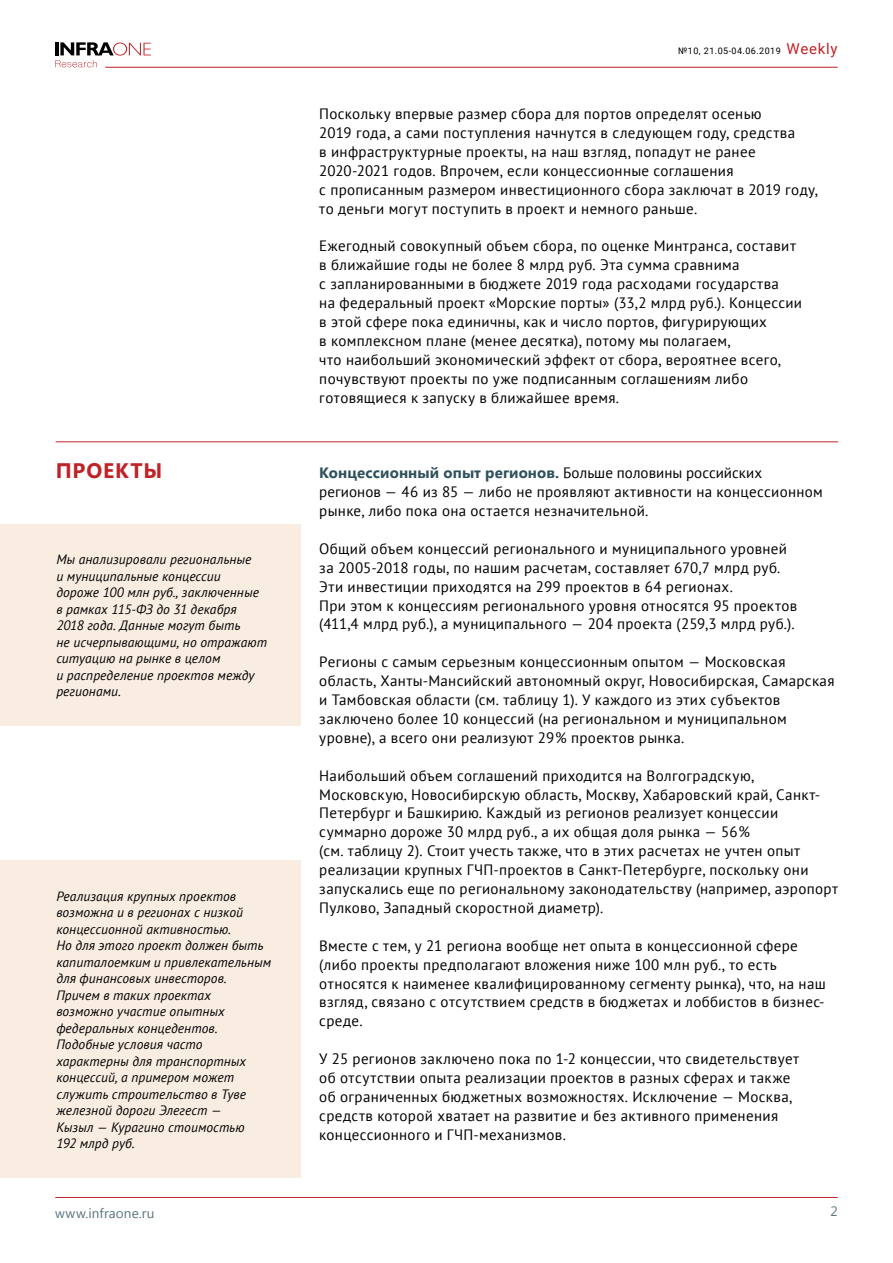
<style>
.page{position:relative;width:893px;height:1263px;background:#fff}
.page>*{position:absolute;margin:0;border:0;box-sizing:border-box;transform-origin:0 0}
.Body_start_Head_RED{font:700 21px "Segoe UI";letter-spacing:.04em;color:#c02327}
.Body_main{font:15px/18.9px "PT Sans";letter-spacing:.025em;color:#000}
.Body_start_main{font:15px/18.9px "PT Sans";letter-spacing:.02em;color:#000}
.body_innerText{font:italic 13.5px/16.5px "PT Sans";letter-spacing:.005em;color:#000}
.t1{font:13.5px "Segoe UI";letter-spacing:.01em;color:#58747c}
.t2{font:9px "Roboto";letter-spacing:.05em;color:#000}
.s1{font-size:15px;color:#c02327}
.s2{font-family:"Segoe UI";font-weight:700;color:#2e515c}
</style>
<div class="page">
<hr style="left:56px;top:441px;width:782px;height:1px;background:#c02327">
<div style="left:0;top:524px;width:301px;height:202px;background:#f9ede2"></div>
<div style="left:0;top:861px;width:301px;height:317px;background:#f9ede2"></div>
<hr style="left:55px;top:1197px;width:783px;height:1px;background:#c02327">
<hr style="left:105px;top:67px;width:733px;height:1px;background:#c02327">
<svg style="left:55px;top:42px;width:96px;height:25px"></svg>
<p class="t2" style="left:678px;top:44px;width:161px">№10, 21.05-04.06.2019 <span class="s1">Weekly</span></p>
<p class="Body_start_Head_RED" style="left:56px;top:456px;width:108px">ПРОЕКТЫ</p>
<p class="body_innerText" style="left:56px;top:551px;width:212px">Мы анализировали региональные<br>и муниципальные концессии<br>дороже 100 млн руб., заключенные в рамках 115‑ФЗ до 31 декабря<br>2018 года. Данные могут быть<br>не исчерпывающими, но отражают ситуацию на рынке в целом<br>и распределение проектов между регионами.</p>
<p class="body_innerText" style="left:56px;top:887px;width:216px">Реализация крупных проектов возможна и в регионах с низкой концессионной активностью.<br>Но для этого проект должен быть капиталоемким и привлекательным для финансовых инвесторов.<br>Причем в таких проектах возможно участие опытных федеральных концедентов.<br>Подобные условия часто характерны для транспортных концессий, а примером может служить строительство в Туве железной дороги Элегест —<br>Кызыл — Курагино стоимостью<br>192 млрд руб.</p>
<p class="Body_main" style="left:319px;top:104px;width:500px">Поскольку впервые размер сбора для портов определят осенью<br>2019 года, а сами поступления начнутся в следующем году, средства<br>в инфраструктурные проекты, на наш взгляд, попадут не ранее 2020‑2021 годов. Впрочем, если концессионные соглашения<br>с прописанным размером инвестиционного сбора заключат в 2019 году, то деньги могут поступить в проект и немного раньше.</p>
<p class="Body_main" style="left:319px;top:236px;width:484px">Ежегодный совокупный объем сбора, по оценке Минтранса, составит в ближайшие годы не более 8 млрд руб. Эта сумма сравнима<br>с запланированными в бюджете 2019 года расходами государства<br>на федеральный проект «Морские порты» (33,2 млрд руб.). Концессии в этой сфере пока единичны, как и число портов, фигурирующих<br>в комплексном плане (менее десятка), потому мы полагаем,<br>что наибольший экономический эффект от сбора, вероятнее всего, почувствуют проекты по уже подписанным соглашениям либо готовящиеся к запуску в ближайшее время.</p>
<p class="Body_start_main" style="left:319px;top:463px;width:505px"><span class="s2">Концессионный опыт регионов.</span> Больше половины российских регионов — 46 из 85 — либо не проявляют активности на концессионном рынке, либо пока она остается незначительной.</p>
<p class="Body_main" style="left:319px;top:539px;width:479px">Общий объем концессий регионального и муниципального уровней за 2005‑2018 годы, по нашим расчетам, составляет 670,7 млрд руб.<br>Эти инвестиции приходятся на 299 проектов в 64 регионах.<br>При этом к концессиям регионального уровня относятся 95 проектов (411,4 млрд руб.), а муниципального — 204 проекта (259,3 млрд руб.).</p>
<p class="Body_main" style="left:319px;top:652px;width:517px">Регионы с самым серьезным концессионным опытом — Московская область, Ханты-Мансийский автономный округ, Новосибирская, Самарская и Тамбовская области (см. таблицу 1). У каждого из этих субъектов заключено более 10 концессий (на региональном и муниципальном уровне), а всего они реализуют 29% проектов рынка.</p>
<p class="Body_main" style="left:319px;top:765px;width:520px">Наибольший объем соглашений приходится на Волгоградскую, Московскую, Новосибирскую область, Москву, Хабаровский край, Санкт-Петербург и Башкирию. Каждый из регионов реализует концессии суммарно дороже 30 млрд руб., а их общая доля рынка — 56%<br>(см. таблицу 2). Стоит учесть также, что в этих расчетах не учтен опыт реализации крупных ГЧП-проектов в Санкт-Петербурге, поскольку они запускались еще по региональному законодательству (например, аэропорт Пулково, Западный скоростной диаметр).</p>
<p class="Body_main" style="left:319px;top:936px;width:508px">Вместе с тем, у 21 региона вообще нет опыта в концессионной сфере (либо проекты предполагают вложения ниже 100 млн руб., то есть относятся к наименее квалифицированному сегменту рынка), что, на наш взгляд, связано с отсутствием средств в бюджетах и лоббистов в бизнес&shy;среде.</p>
<p class="Body_main" style="left:319px;top:1049px;width:481px">У 25 регионов заключено пока по 1‑2 концессии, что свидетельствует об отсутствии опыта реализации проектов в разных сферах и также об ограниченных бюджетных возможностях. Исключение — Москва, средств которой хватает на развитие и без активного применения концессионного и ГЧП-механизмов.</p>
<p class="t1" style="left:55px;top:1203px;width:101px">www.infraone.ru</p>
<p class="t1" style="left:830px;top:1202px;width:9px">2</p>
</div>
